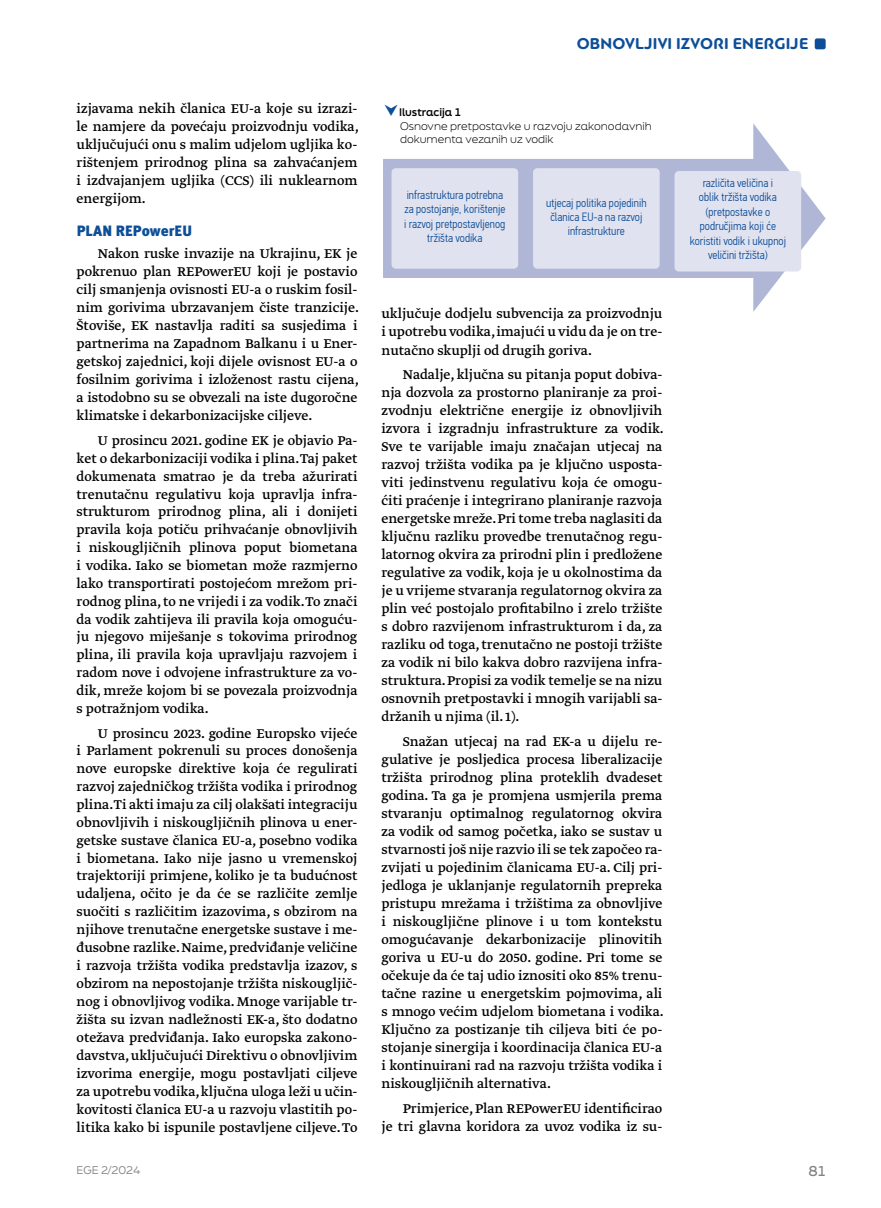
<style>
.page{position:relative;width:881px;height:1208px;background:#fff}
.page>*{position:absolute;margin:0;border:0;box-sizing:border-box;transform-origin:0 0}
.t1{font:700 16.5px "PF Bague Round Pro";letter-spacing:.015em;color:#0d4e98}
.t2{font:15px/18px "Greta Text Pro Regular Plus";color:#000;text-align:justify}
.t3{font:900 15px "Meta Pro";letter-spacing:.01em;color:#0d4e98}
.t4{font:500 13.5px "Final Six";color:#808285}
.t5{font:300 12px/14.4px "PF Din Text Cond Pro";color:#0d4e98;text-align:center}
.t6{font:300 10.5px/12.6px "Final Six";color:#000}
.t7{font:700 10.5px "Final Six";color:#000}
.t8{font:10.5px "Final Six";color:#808285}
</style>
<div class="page">
<div style="left:814px;top:38px;width:11px;height:11px;background:#0d4e98;border-radius:2px"></div>
<svg style="left:383px;top:123px;width:442px;height:189px"></svg>
<div style="left:391px;top:168px;width:127px;height:101px;background:#e1e2ef;border-radius:4px"></div>
<div style="left:533px;top:168px;width:126px;height:101px;background:#e1e2ef;border-radius:4px"></div>
<div style="left:674px;top:171px;width:126px;height:100px;background:#e1e2ef;border-radius:4px"></div>
<p class="t2" style="left:77px;top:100px;width:284px">izjavama nekih članica EU-a koje su izrazi&shy;le namjere da povećaju proizvodnju vodika, uključujući onu s malim udjelom ugljika ko&shy;rištenjem prirodnog plina sa zahvaćanjem i izdvajanjem ugljika (CCS) ili nuklearnom energijom.</p>
<p class="t3" style="left:77px;top:221px;width:117px">PLAN REPowerEU</p>
<p class="t2" style="left:77px;top:245px;width:284px;text-indent:21px">Nakon ruske invazije na Ukrajinu, EK je pokrenuo plan REPowerEU koji je postavio cilj smanjenja ovisnosti EU-a o ruskim fosil&shy;nim gorivima ubrzavanjem čiste tranzicije.<br>Štoviše, EK nastavlja raditi sa susjedima i partnerima na Zapadnom Balkanu i u Ener&shy;getskoj zajednici, koji dijele ovisnost EU-a o fosilnim gorivima i izloženost rastu cijena, a istodobno su se obvezali na iste dugoročne klimatske i dekarbonizacijske ciljeve.</p>
<p class="t2" style="left:77px;top:432px;width:282px;text-indent:21px">U prosincu 2021. godine EK je objavio Pa&shy;ket o dekarbonizaciji vodika i plina.Taj paket dokumenata smatrao je da treba ažurirati trenutačnu regulativu koja upravlja infra&shy;strukturom prirodnog plina, ali i donijeti pravila koja potiču prihvaćanje obnovljivih i niskougljičnih plinova poput biometana i vodika. Iako se biometan može razmjerno lako transportirati postojećom mrežom pri&shy;rodnog plina, to ne vrijedi i za vodik. To znači da vodik zahtijeva ili pravila koja omoguću&shy;ju njegovo miješanje s tokovima prirodnog plina, ili pravila koja upravljaju razvojem i radom nove i odvojene infrastrukture za vo&shy;dik, mreže kojom bi se povezala proizvodnja s potražnjom vodika.</p>
<p class="t2" style="left:77px;top:724px;width:282px;text-indent:21px">U prosincu 2023. godine Europsko vijeće i Parlament pokrenuli su proces donošenja nove europske direktive koja će regulirati razvoj zajedničkog tržišta vodika i prirodnog plina.Ti akti imaju za cilj olakšati integraciju obnovljivih i niskougljičnih plinova u ener&shy;getske sustave članica EU-a, posebno vodika i biometana. Iako nije jasno u vremenskoj trajektoriji primjene, koliko je ta budućnost udaljena, očito je da će se različite zemlje suočiti s različitim izazovima, s obzirom na njihove trenutačne energetske sustave i me&shy;đusobne razlike. Naime, predviđanje veličine i razvoja tržišta vodika predstavlja izazov, s obzirom na nepostojanje tržišta niskougljič&shy;nog i obnovljivog vodika. Mnoge varijable tr&shy;žišta su izvan nadležnosti EK-a, što dodatno otežava predviđanja. Iako europska zakono&shy;davstva, uključujući Direktivu o obnovljivim izvorima energije, mogu postavljati ciljeve za upotrebu vodika, ključna uloga leži u učin&shy;kovitosti članica EU-a u razvoju vlastitih po&shy;litika kako bi ispunile postavljene ciljeve. To</p>
<p class="t1" style="left:576px;top:34px;width:233px">OBNOVLJIVI IZVORI ENERGIJE</p>
<p class="t7" style="left:399px;top:104px;width:63px">Ilustracija 1</p>
<p class="t6" style="left:400px;top:120px;width:253px">Osnovne pretpostavke u razvoju zakonodavnih dokumenta vezanih uz vodik</p>
<p class="t5" style="left:404px;top:187px;width:103px">infrastruktura potrebna za postojanje, korištenje i razvoj pretpostavljenog tržišta vodika</p>
<p class="t5" style="left:546px;top:195px;width:102px">utjecaj politika pojedinih članica EU-a na razvoj infrastrukture</p>
<p class="t2" style="left:381px;top:305px;width:282px">uključuje dodjelu subvencija za proizvodnju i upotrebu vodika, imajući u vidu da je on tre&shy;nutačno skuplji od drugih goriva.</p>
<p class="t2" style="left:381px;top:366px;width:284px;text-indent:21px">Nadalje, ključna su pitanja poput dobiva&shy;nja dozvola za prostorno planiranje za proi&shy;zvodnju električne energije iz obnovljivih izvora i izgradnju infrastrukture za vodik.<br>Sve te varijable imaju značajan utjecaj na razvoj tržišta vodika pa je ključno usposta&shy;viti jedinstvenu regulativu koja će omogu&shy;ćiti praćenje i integrirano planiranje razvoja energetske mreže. Pri tome treba naglasiti da ključnu razliku provedbe trenutačnog regu&shy;latornog okvira za prirodni plin i predložene regulative za vodik, koja je u okolnostima da je u vrijeme stvaranja regulatornog okvira za plin već postojalo profitabilno i zrelo tržište s dobro razvijenom infrastrukturom i da, za razliku od toga, trenutačno ne postoji tržište za vodik ni bilo kakva dobro razvijena infra&shy;struktura. Propisi za vodik temelje se na nizu osnovnih pretpostavki i mnogih varijabli sa&shy;držanih u njima (il. 1).</p>
<p class="t2" style="left:381px;top:733px;width:284px;text-indent:21px">Snažan utjecaj na rad EK-a u dijelu re&shy;gulative je posljedica procesa liberalizacije tržišta prirodnog plina proteklih dvadeset godina. Ta ga je promjena usmjerila prema stvaranju optimalnog regulatornog okvira za vodik od samog početka, iako se sustav u stvarnosti još nije razvio ili se tek započeo ra&shy;zvijati u pojedinim članicama EU-a. Cilj pri&shy;jedloga je uklanjanje regulatornih prepreka pristupu mrežama i tržištima za obnovljive i niskougljične plinove i u tom kontekstu omogućavanje dekarbonizacije plinovitih goriva u EU-u do 2050. godine. Pri tome se očekuje da će taj udio iznositi oko 85% trenu&shy;tačne razine u energetskim pojmovima, ali s mnogo većim udjelom biometana i vodika.<br>Ključno za postizanje tih ciljeva biti će po&shy;stojanje sinergija i koordinacija članica EU-a i kontinuirani rad na razvoju tržišta vodika i niskougljičnih alternativa.</p>
<p class="t2" style="left:381px;top:1100px;width:282px;text-align:right">Primjerice, Plan REPowerEU identificirao<br>je tri glavna koridora za uvoz vodika iz su-</p>
<p class="t5" style="left:689px;top:176px;width:98px">različita veličina i<br>oblik tržišta vodika (pretpostavke o područjima koji će koristiti vodik i ukupnoj veličini tržišta)</p>
<p class="t8" style="left:77px;top:1162px;width:66px">EGE 2/2024</p>
<p class="t4" style="left:808px;top:1161px;width:19px">81</p>
</div>
